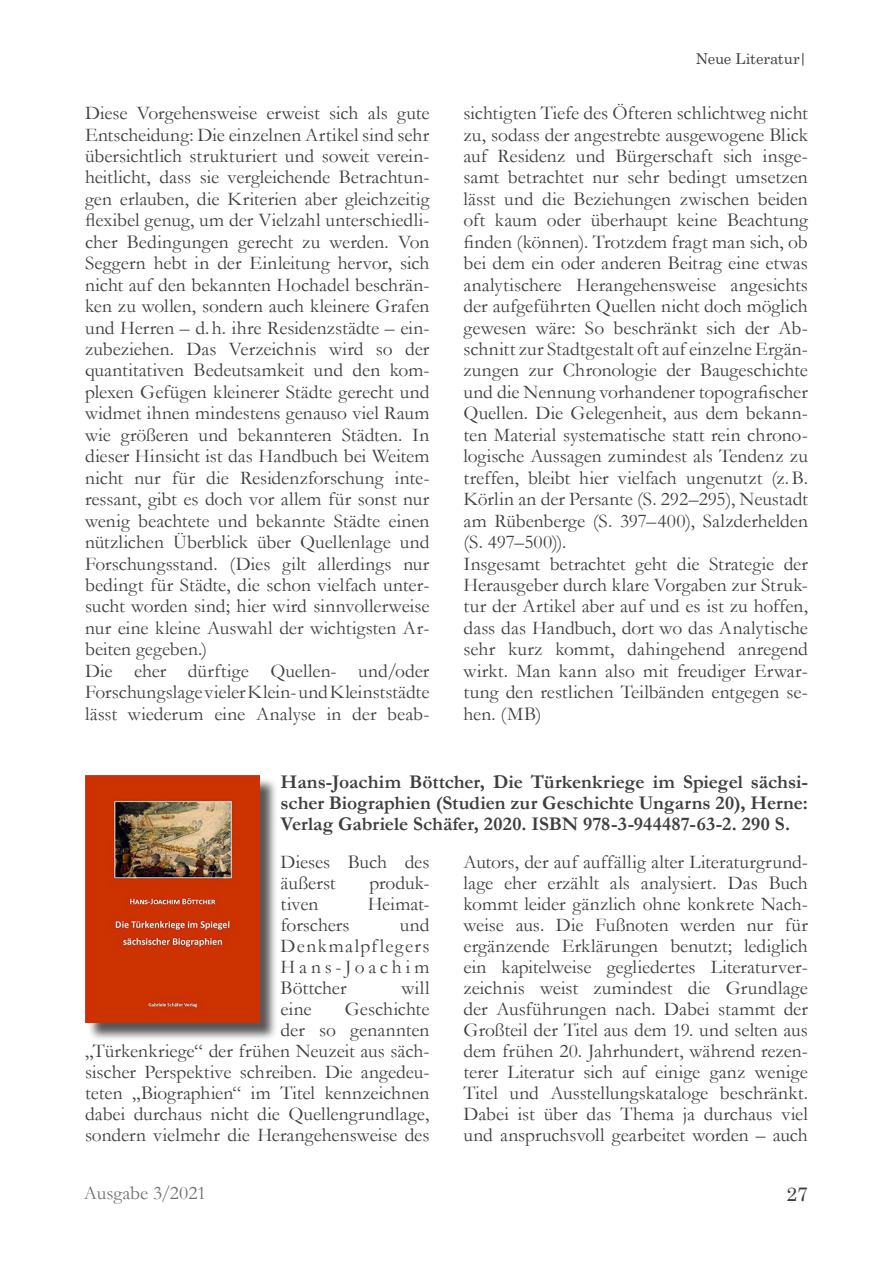
<style>
.page{position:relative;width:893px;height:1263px;background:#fff}
.page>*{position:absolute;margin:0;border:0;box-sizing:border-box;transform-origin:0 0}
.t1{font:19.5px/21.5px "Garamond";color:#3e3e3f;text-align:justify}
.Bildlegende{font:700 19.5px/21px "Garamond";color:#3e3e3f;text-align:justify}
.t2{font:19.5px "Garamond";letter-spacing:-.005em;color:#6e6f72}
.t3{font:19.5px "Century Schoolbook";color:#3e3e3f}
.t4{font:15px "Century Schoolbook";letter-spacing:-.015em;color:#3e3e3f}
</style>
<div class="page">
<div style="left:87px;top:777px;width:191px;height:264px;background:#231f20;opacity:.75"></div>
<img style="left:85px;top:775px;width:174px;height:248px">
<p class="t1" style="left:85px;top:102px;width:346px">Diese Vorgehensweise erweist sich als gute Entscheidung: Die einzelnen Artikel sind sehr übersichtlich strukturiert und soweit verein&shy;heitlicht, dass sie vergleichende Betrachtun&shy;gen erlauben, die Kriterien aber gleichzeitig flexibel genug, um der Vielzahl unterschiedli&shy;cher Bedingungen gerecht zu werden. Von Seggern hebt in der Einleitung hervor, sich nicht auf den bekannten Hochadel beschrän&shy;ken zu wollen, sondern auch kleinere Grafen und Herren – d.h. ihre Residenzstädte – ein&shy;zubeziehen. Das Verzeichnis wird so der quantitativen Bedeutsamkeit und den kom&shy;plexen Gefügen kleinerer Städte gerecht und widmet ihnen mindestens genauso viel Raum wie größeren und bekannteren Städten. In dieser Hinsicht ist das Handbuch bei Weitem nicht nur für die Residenzforschung inte&shy;ressant, gibt es doch vor allem für sonst nur wenig beachtete und bekannte Städte einen nützlichen Überblick über Quellenlage und Forschungsstand. (Dies gilt allerdings nur bedingt für Städte, die schon vielfach unter&shy;sucht worden sind; hier wird sinnvollerweise nur eine kleine Auswahl der wichtigsten Ar&shy;beiten gegeben.)</p>
<p class="t1" style="left:85px;top:659px;width:346px">Die eher dürftige Quellen- und/oder Forschungslage vieler Klein- und Kleinststädte lässt wiederum eine Analyse in der beab-</p>
<p class="t4" style="left:696px;top:46px;width:113px">Neue Literatur|</p>
<p class="t1" style="left:463px;top:102px;width:346px">sichtigten Tiefe des Öfteren schlichtweg nicht zu, sodass der angestrebte ausgewogene Blick auf Residenz und Bürgerschaft sich insge&shy;samt betrachtet nur sehr bedingt umsetzen lässt und die Beziehungen zwischen beiden oft kaum oder überhaupt keine Beachtung finden (können). Trotzdem fragt man sich, ob bei dem ein oder anderen Beitrag eine etwas analytischere Herangehensweise angesichts der aufgeführten Quellen nicht doch möglich gewesen wäre: So beschränkt sich der Ab&shy;schnitt zur Stadtgestalt oft auf einzelne Ergän&shy;zungen zur Chronologie der Baugeschichte und die Nennung vorhandener topografischer Quellen. Die Gelegenheit, aus dem bekann&shy;ten Material systematische statt rein chrono&shy;logische Aussagen zumindest als Tendenz zu treffen, bleibt hier vielfach ungenutzt (z.B.<br>Körlin an der Persante (S. 292–295), Neustadt am Rübenberge (S. 397–400), Salzderhelden (S. 497–500)).</p>
<p class="t1" style="left:463px;top:552px;width:346px">Insgesamt betrachtet geht die Strategie der Herausgeber durch klare Vorgaben zur Struk&shy;tur der Artikel aber auf und es ist zu hoffen, dass das Handbuch, dort wo das Analytische sehr kurz kommt, dahingehend anregend wirkt. Man kann also mit freudiger Erwar&shy;tung den restlichen Teilbänden entgegen se&shy;hen. (MB)</p>
<p class="Bildlegende" style="left:281px;top:771px;width:529px">Hans-Joachim Böttcher, Die Türkenkriege im Spiegel sächsi&shy;scher Biographien (Studien zur Geschichte Ungarns 20), Herne:<br>Verlag Gabriele Schäfer, 2020. ISBN 978-3-944487-63-2. 290 S.</p>
<p class="t1" style="left:281px;top:850px;width:150px;line-height:21px">Dieses Buch des äußerst</p>
<p class="t1" style="left:369px;top:871px;width:62px">produk-</p>
<p class="t1" style="left:281px;top:892px;width:39px">tiven</p>
<p class="t1" style="left:368px;top:892px;width:63px">Heimat-</p>
<p class="t1" style="left:281px;top:913px;width:71px">forschers</p>
<p class="t1" style="left:281px;top:913px;width:150px;line-height:21px;text-indent:119px">und Denkmalpflegers Hans-Joachim Böttcher</p>
<p class="t1" style="left:401px;top:976px;width:30px">will</p>
<p class="t1" style="left:85px;top:997px;width:346px;line-height:21px;text-align:right">Geschichte<br>der so genannten<br>„Türkenkriege“ der frühen Neuzeit aus säch&shy;sischer Perspektive schreiben. Die angedeu&shy;teten „Biographien“ im Titel kennzeichnen dabei durchaus nicht die Quellengrundlage, sondern vielmehr die Herangehensweise des</p>
<p class="t1" style="left:281px;top:997px;width:32px">eine</p>
<p class="t1" style="left:463px;top:850px;width:346px;line-height:21px">Autors, der auf auffällig alter Literaturgrund&shy;lage eher erzählt als analysiert. Das Buch kommt leider gänzlich ohne konkrete Nach&shy;weise aus. Die Fußnoten werden nur für ergänzende Erklärungen benutzt; lediglich ein kapitelweise gegliedertes Literaturver&shy;zeichnis weist zumindest die Grundlage der Ausführungen nach. Dabei stammt der Großteil der Titel aus dem 19. und selten aus dem frühen 20. Jahrhundert, während rezen&shy;terer Literatur sich auf einige ganz wenige Titel und Ausstellungskataloge beschränkt.<br>Dabei ist über das Thema ja durchaus viel und anspruchsvoll gearbeitet worden – auch</p>
<p class="t2" style="left:84px;top:1180px;width:124px">Ausgabe 3/2021</p>
<p class="t3" style="left:787px;top:1178px;width:23px">27</p>
</div>
